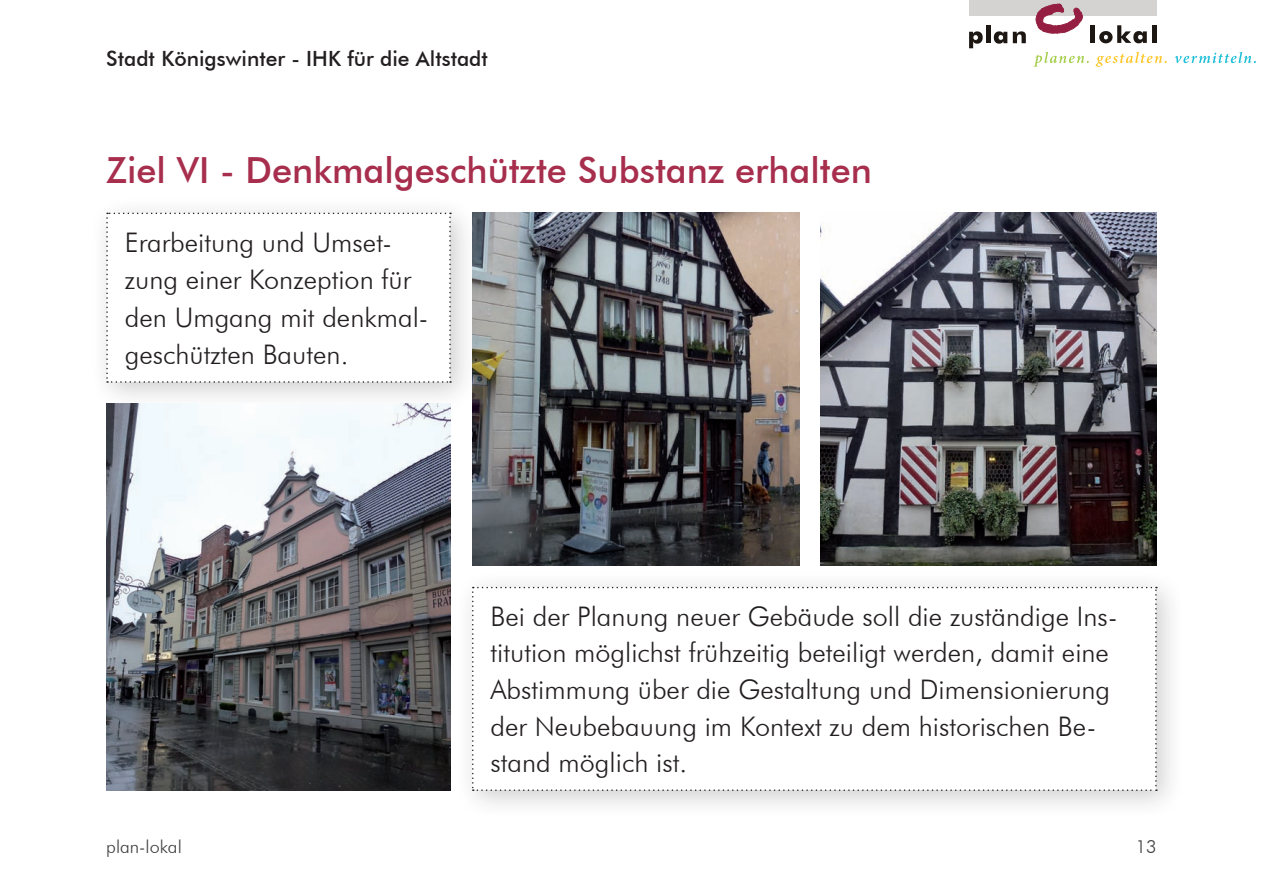
<style>
.page{position:relative;width:1263px;height:893px;background:#fff}
.page>*{position:absolute;margin:0;border:0;box-sizing:border-box;transform-origin:0 0}
.t1{font:500 36px "Futura BT";color:#a72e4d}
.t2{font:300 27px/36.6px "Futura BT";color:#231f20}
.t3{font:500 21px "Futura BT";color:#231f20}
.t4{font:300 18px "Futura BT";color:#3e3e3f}
</style>
<div class="page">
<div style="left:969px;top:0;width:188px;height:16px;background:#d4d3d2"></div>
<hr style="left:986px;top:26px;width:4px;height:17px;background:#1c1713">
<svg style="left:1013px;top:31px;width:13px;height:12px"></svg>
<svg style="left:969px;top:31px;width:14px;height:17px"></svg>
<svg style="left:994px;top:31px;width:13px;height:13px"></svg>
<svg style="left:1035px;top:3px;width:48px;height:31px"></svg>
<hr style="left:1091px;top:25px;width:4px;height:18px;background:#1c1713">
<hr style="left:1153px;top:25px;width:4px;height:18px;background:#1c1713">
<svg style="left:1099px;top:25px;width:48px;height:18px"></svg>
<svg style="left:1175px;top:52px;width:81px;height:11px"></svg>
<svg style="left:1096px;top:52px;width:71px;height:15px"></svg>
<svg style="left:1033px;top:52px;width:56px;height:15px"></svg>
<div style="left:453px;top:568px;width:731px;height:250px;background:#231f20;opacity:.22"></div>
<svg style="left:472px;top:587px;width:685px;height:204px"></svg>
<div style="left:87px;top:194px;width:391px;height:216px;background:#231f20;opacity:.22"></div>
<svg style="left:106px;top:213px;width:345px;height:170px"></svg>
<img style="left:106px;top:404px;width:345px;height:387px">
<img style="left:821px;top:213px;width:336px;height:353px">
<img style="left:472px;top:213px;width:327px;height:353px">
<p class="t3" style="left:106px;top:45px;width:383px">Stadt Königswinter - IHK für die Altstadt</p>
<h1 class="t1" style="left:106px;top:149px;width:767px">Ziel VI - Denkmalgeschützte Substanz erhalten</h1>
<p class="t2" style="left:125px;top:223px;width:305px;line-height:37.5px">Erarbeitung und Umset&shy;zung einer Konzeption für den Umgang mit denkmal&shy;geschützten Bauten.</p>
<p class="t2" style="left:490px;top:598px;width:629px">Bei der Planung neuer Gebäude soll die zuständige Ins&shy;titution möglichst frühzeitig beteiligt werden, damit eine Abstimmung über die Gestaltung und Dimensionierung der Neubebauung im Kontext zu dem historischen Be&shy;stand möglich ist.</p>
<p class="t4" style="left:106px;top:835px;width:77px">plan-lokal</p>
<p class="t4" style="left:1136px;top:835px;width:22px">13</p>
</div>
